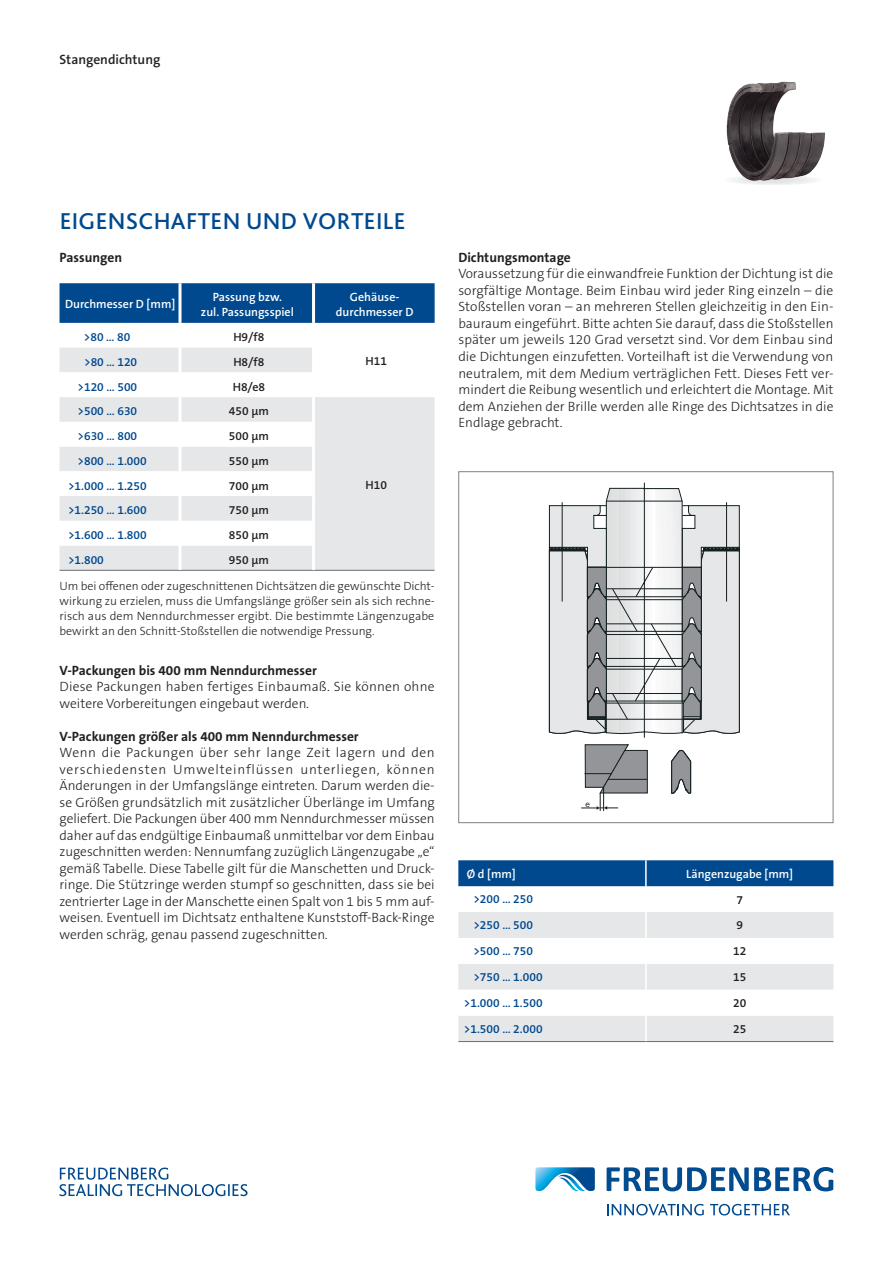
<style>
.page{position:relative;width:893px;height:1263px;background:#fff}
.page>*{position:absolute;margin:0;border:0;box-sizing:border-box;transform-origin:0 0}
.Subhead_Caps_blue{font:500 24px "Bliss Pro";letter-spacing:.015em;color:#01498e}
.Copy_DE{font:300 13.5px/16.5px "The Sans B W3";color:#231f20;text-align:justify}
.Copy_Subhead_DE{font:700 13.5px "The Sans B W7";color:#231f20}
.Chapter{font:600 13.5px "The Sans B W6";color:#231f20}
.image_DE{font:300 12px/15px "The Sans B W3";color:#231f20;text-align:justify}
.Table_content_blue_s{font:600 12px "The Sans B W6";color:#01498e}
.Table_Center_semibol{font:600 12px "The Sans B W6";color:#231f20}
.Table_head_center_wh{font:600 12px/15px "The Sans B W6";color:#fff;text-align:center}
.Table_head_white_sem{font:600 12px "The Sans B W6";color:#fff}
</style>
<div class="page">
<svg style="left:607px;top:1167px;width:226px;height:24px"></svg>
<svg style="left:535px;top:1167px;width:60px;height:24px"></svg>
<svg style="left:607px;top:1204px;width:97px;height:11px"></svg>
<svg style="left:710px;top:1204px;width:80px;height:11px"></svg>
<svg style="left:59px;top:1167px;width:189px;height:29px"></svg>
<svg style="left:671px;top:750px;width:20px;height:43px"></svg>
<svg style="left:549px;top:482px;width:190px;height:256px"></svg>
<hr style="left:562px;top:502px;width:1px;height:99px;background:#141f20">
<hr style="left:726px;top:502px;width:1px;height:99px;background:#141f20">
<svg style="left:581px;top:744px;width:66px;height:67px"></svg>
<div style="left:458px;top:471px;width:375px;height:352px;border:1px solid #7e8083"></div>
<img style="left:726px;top:81px;width:100px;height:104px">
<div style="left:60px;top:283px;width:375px;height:40px;background:#01498e"></div>
<svg style="left:60px;top:348px;width:375px;height:222px;fill:#e6e7e9"></svg>
<svg style="left:60px;top:372px;width:252px;height:174px"></svg>
<hr style="left:314px;top:570px;width:121px;height:1px;background:#6c6d70">
<hr style="left:60px;top:570px;width:120px;height:1px;background:#6c6d70">
<hr style="left:180px;top:570px;width:134px;height:1px;background:#6c6d70">
<hr style="left:178px;top:283px;width:3px;height:40px;background:#fff">
<hr style="left:178px;top:348px;width:3px;height:24px;background:#fff">
<hr style="left:178px;top:372px;width:3px;height:25px;background:#fff">
<hr style="left:178px;top:397px;width:3px;height:25px;background:#fff">
<hr style="left:178px;top:422px;width:3px;height:25px;background:#fff">
<hr style="left:178px;top:447px;width:3px;height:24px;background:#fff">
<hr style="left:178px;top:471px;width:3px;height:25px;background:#fff">
<hr style="left:178px;top:496px;width:3px;height:25px;background:#fff">
<hr style="left:178px;top:521px;width:3px;height:25px;background:#fff">
<hr style="left:178px;top:546px;width:3px;height:24px;background:#fff">
<hr style="left:312px;top:283px;width:3px;height:40px;background:#fff">
<hr style="left:312px;top:348px;width:3px;height:24px;background:#fff">
<hr style="left:312px;top:372px;width:3px;height:25px;background:#fff">
<hr style="left:312px;top:397px;width:3px;height:25px;background:#fff">
<hr style="left:312px;top:422px;width:3px;height:25px;background:#fff">
<hr style="left:312px;top:447px;width:3px;height:24px;background:#fff">
<hr style="left:312px;top:471px;width:3px;height:25px;background:#fff">
<hr style="left:312px;top:496px;width:3px;height:25px;background:#fff">
<hr style="left:312px;top:521px;width:3px;height:25px;background:#fff">
<hr style="left:312px;top:546px;width:3px;height:24px;background:#fff">
<div style="left:458px;top:860px;width:375px;height:26px;background:#01498e"></div>
<div style="left:458px;top:912px;width:375px;height:129px;background:#e6e7e9"></div>
<svg style="left:458px;top:938px;width:375px;height:78px"></svg>
<hr style="left:645px;top:860px;width:2px;height:26px;background:#fff">
<hr style="left:458px;top:1041px;width:188px;height:1px;background:#6c6d70">
<hr style="left:646px;top:1041px;width:187px;height:1px;background:#6c6d70">
<hr style="left:645px;top:912px;width:2px;height:26px;background:#fff">
<hr style="left:645px;top:938px;width:2px;height:26px;background:#fff">
<hr style="left:645px;top:964px;width:2px;height:26px;background:#fff">
<hr style="left:645px;top:990px;width:2px;height:26px;background:#fff">
<hr style="left:645px;top:1016px;width:2px;height:25px;background:#fff">
<p class="Chapter" style="left:60px;top:51px;width:102px">Stangendichtung</p>
<p class="Subhead_Caps_blue" style="left:60px;top:206px;width:347px">EIGENSCHAFTEN UND VORTEILE</p>
<p class="Copy_Subhead_DE" style="left:60px;top:249px;width:64px">Passungen</p>
<p class="Table_head_white_sem" style="left:65px;top:296px;width:112px">Durchmesser D [mm]</p>
<p class="Table_head_center_wh" style="left:201px;top:289px;width:94px">Passung bzw.<br>zul. Passungsspiel</p>
<p class="Table_head_center_wh" style="left:336px;top:289px;width:79px">Gehäuse&shy;durchmesser D</p>
<p class="Table_content_blue_s" style="left:84px;top:329px;width:48px">&gt;80 … 80</p>
<p class="Table_Center_semibol" style="left:233px;top:329px;width:33px">H9/f8</p>
<p class="Table_content_blue_s" style="left:84px;top:354px;width:55px">&gt;80 … 120</p>
<p class="Table_Center_semibol" style="left:233px;top:354px;width:33px">H8/f8</p>
<p class="Table_Center_semibol" style="left:365px;top:353px;width:23px">H11</p>
<p class="Table_content_blue_s" style="left:78px;top:379px;width:61px">&gt;120 … 500</p>
<p class="Table_Center_semibol" style="left:233px;top:379px;width:34px">H8/e8</p>
<p class="Table_content_blue_s" style="left:78px;top:404px;width:61px">&gt;500 … 630</p>
<p class="Table_Center_semibol" style="left:229px;top:404px;width:41px">450 µm</p>
<p class="Table_content_blue_s" style="left:78px;top:428px;width:61px">&gt;630 … 800</p>
<p class="Table_Center_semibol" style="left:229px;top:428px;width:41px">500 µm</p>
<p class="Table_content_blue_s" style="left:78px;top:453px;width:71px">&gt;800 … 1.000</p>
<p class="Table_Center_semibol" style="left:229px;top:453px;width:41px">550 µm</p>
<p class="Table_content_blue_s" style="left:68px;top:478px;width:80px">&gt;1.000 … 1.250</p>
<p class="Table_Center_semibol" style="left:229px;top:478px;width:41px">700 µm</p>
<p class="Table_content_blue_s" style="left:68px;top:503px;width:80px">&gt;1.250 … 1.600</p>
<p class="Table_Center_semibol" style="left:229px;top:503px;width:41px">750 µm</p>
<p class="Table_content_blue_s" style="left:68px;top:527px;width:80px">&gt;1.600 … 1.800</p>
<p class="Table_Center_semibol" style="left:229px;top:527px;width:41px">850 µm</p>
<p class="Table_content_blue_s" style="left:68px;top:552px;width:37px">&gt;1.800</p>
<p class="Table_Center_semibol" style="left:229px;top:552px;width:41px">950 µm</p>
<p class="image_DE" style="left:60px;top:578px;width:377px">Um bei offenen oder zugeschnittenen Dichtsätzen die gewünschte Dicht&shy;wirkung zu erzielen, muss die Umfangslänge größer sein als sich rechne&shy;risch aus dem Nenndurchmesser ergibt. Die bestimmte Längenzugabe bewirkt an den Schnitt-Stoßstellen die notwendige Pressung.</p>
<p class="Copy_Subhead_DE" style="left:60px;top:661px;width:259px">V-Packungen bis 400 mm Nenndurchmesser</p>
<p class="Copy_DE" style="left:60px;top:678px;width:377px">Diese Packungen haben fertiges Einbaumaß. Sie können ohne weitere Vorbereitungen eingebaut werden.</p>
<p class="Copy_Subhead_DE" style="left:60px;top:727px;width:301px">V-Packungen größer als 400 mm Nenndurchmesser</p>
<p class="Copy_DE" style="left:60px;top:744px;width:377px">Wenn die Packungen über sehr lange Zeit lagern und den verschiedensten Umwelteinflüssen unterliegen, können Änderungen in der Umfangslänge eintreten. Darum werden die&shy;se Größen grundsätzlich mit zusätzlicher Überlänge im Umfang geliefert. Die Packungen über 400 mm Nenndurchmesser müssen daher auf das endgültige Einbaumaß unmittelbar vor dem Einbau zugeschnitten werden: Nennumfang zuzüglich Längenzugabe „e“ gemäß Tabelle. Diese Tabelle gilt für die Manschetten und Druck&shy;ringe. Die Stützringe werden stumpf so geschnitten, dass sie bei zentrierter Lage in der Manschette einen Spalt von 1 bis 5 mm auf&shy;weisen. Eventuell im Dichtsatz enthaltene Kunststoff-Back-Ringe werden schräg, genau passend zugeschnitten.</p>
<p class="Table_Center_semibol" style="left:365px;top:477px;width:23px">H10</p>
<p class="Copy_Subhead_DE" style="left:458px;top:249px;width:114px">Dichtungsmontage</p>
<p class="Copy_DE" style="left:458px;top:266px;width:377px">Voraussetzung für die einwandfreie Funktion der Dichtung ist die sorgfältige Montage. Beim Einbau wird jeder Ring einzeln – die Stoßstellen voran – an mehreren Stellen gleichzeitig in den Ein&shy;bauraum eingeführt. Bitte achten Sie darauf, dass die Stoßstellen später um jeweils 120 Grad versetzt sind. Vor dem Einbau sind die Dichtungen einzufetten. Vorteilhaft ist die Verwendung von neutralem, mit dem Medium verträglichen Fett. Dieses Fett ver&shy;mindert die Reibung wesentlich und erleichtert die Montage. Mit dem Anziehen der Brille werden alle Ringe des Dichtsatzes in die Endlage gebracht.</p>
<p class="Table_head_white_sem" style="left:467px;top:866px;width:50px">Ø d [mm]</p>
<p class="Table_head_center_wh" style="left:686px;top:866px;width:108px">Längenzugabe [mm]</p>
<p class="Table_content_blue_s" style="left:473px;top:891px;width:61px">&gt;200 … 250</p>
<p class="Table_Center_semibol" style="left:736px;top:892px;width:8px">7</p>
<p class="Table_content_blue_s" style="left:473px;top:917px;width:61px">&gt;250 … 500</p>
<p class="Table_Center_semibol" style="left:736px;top:918px;width:8px">9</p>
<p class="Table_content_blue_s" style="left:473px;top:943px;width:61px">&gt;500 … 750</p>
<p class="Table_Center_semibol" style="left:733px;top:943px;width:15px">12</p>
<p class="Table_content_blue_s" style="left:473px;top:969px;width:71px">&gt;750 … 1.000</p>
<p class="Table_Center_semibol" style="left:733px;top:969px;width:15px">15</p>
<p class="Table_content_blue_s" style="left:464px;top:995px;width:80px">&gt;1.000 … 1.500</p>
<p class="Table_Center_semibol" style="left:733px;top:995px;width:15px">20</p>
<p class="Table_content_blue_s" style="left:464px;top:1021px;width:80px">&gt;1.500 … 2.000</p>
<p class="Table_Center_semibol" style="left:733px;top:1021px;width:15px">25</p>
</div>
